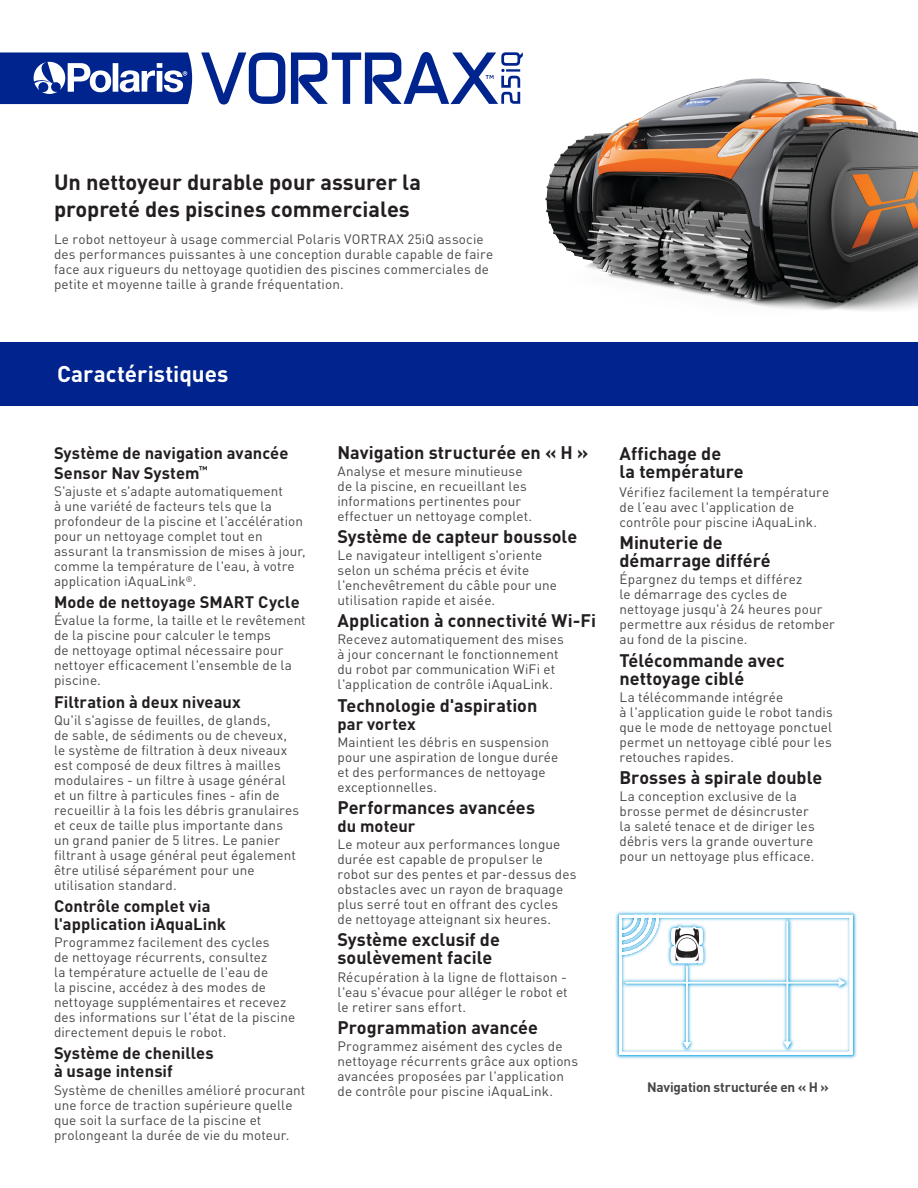
<style>
.page{position:relative;width:918px;height:1188px;background:#fff}
.page>*{position:absolute;margin:0;border:0;box-sizing:border-box;transform-origin:0 0}
._02_H2{font:700 22.5px "DIN Pro";color:#fff}
._01_H1{font:700 21.75px/26.1px "DIN Pro";color:#231f20}
._03_H3{font:700 18px/18px "DIN Pro";color:#231f20}
._03_H3-2{font:700 16.5px/18px "DIN Pro";letter-spacing:.005em;color:#231f20}
._00_Body{font:13.5px/15px "DIN Pro";letter-spacing:.01em;color:#464647}
._00_Body_C_Bold{font:700 13.5px "DIN Pro";letter-spacing:-.015em;color:#464647}
</style>
<div class="page">
<svg style="left:0;top:52px;width:192px;height:52px"></svg>
<svg style="left:201px;top:52px;width:84px;height:53px"></svg>
<svg style="left:291px;top:52px;width:232px;height:52px"></svg>
<img style="left:510px;top:68px;width:408px;height:243px">
<img style="left:615px;top:911px;width:242px;height:148px">
<svg style="left:619px;top:915px;width:234px;height:140px"></svg>
<div style="left:0;top:342px;width:918px;height:64px;background:#00238e"></div>
<p class="_01_H1" style="left:54px;top:167px;width:368px">Un nettoyeur durable pour assurer la propreté des piscines commerciales</p>
<p class="_00_Body" style="left:54px;top:231px;width:441px">Le robot nettoyeur à usage commercial Polaris VORTRAX 25iQ associe des performances puissantes à une conception durable capable de faire face aux rigueurs du nettoyage quotidien des piscines commerciales de petite et moyenne taille à grande fréquentation.</p>
<p class="_02_H2" style="left:57px;top:355px;width:173px">Caractéristiques</p>
<p class="_03_H3-2" style="left:54px;top:442px;width:236px">Système de navigation avancée</p>
<p class="_03_H3-2" style="left:54px;top:462px;width:155px">Sensor Nav System<sup>™</sup></p>
<p class="_00_Body" style="left:54px;top:482px;width:253px">S'ajuste et s'adapte automatiquement<br>à une variété de facteurs tels que la profondeur de la piscine et l’accélération pour un nettoyage complet tout en assurant la transmission de mises à jour, comme la température de l'eau, à votre application iAquaLink<sup>®</sup>.</p>
<p class="_03_H3-2" style="left:54px;top:591px;width:247px">Mode de nettoyage SMART Cycle</p>
<p class="_00_Body" style="left:54px;top:612px;width:253px">Évalue la forme, la taille et le revêtement de la piscine pour calculer le temps<br>de nettoyage optimal nécessaire pour nettoyer efficacement l'ensemble de la piscine.</p>
<p class="_03_H3-2" style="left:54px;top:691px;width:189px">Filtration à deux niveaux</p>
<p class="_00_Body" style="left:54px;top:711px;width:247px">Qu'il s'agisse de feuilles, de glands,<br>de sable, de sédiments ou de cheveux, le système de filtration à deux niveaux est composé de deux filtres à mailles modulaires - un filtre à usage général et un filtre à particules fines - afin de recueillir à la fois les débris granulaires et ceux de taille plus importante dans un grand panier de 5 litres. Le panier filtrant à usage général peut également être utilisé séparément pour une utilisation standard.</p>
<p class="_03_H3-2" style="left:54px;top:895px;width:174px">Contrôle complet via l'application iAquaLink</p>
<p class="_00_Body" style="left:54px;top:933px;width:243px">Programmez facilement des cycles<br>de nettoyage récurrents, consultez<br>la température actuelle de l'eau de<br>la piscine, accédez à des modes de nettoyage supplémentaires et recevez des informations sur l'état de la piscine directement depuis le robot.</p>
<p class="_03_H3-2" style="left:54px;top:1042px;width:161px">Système de chenilles à usage intensif</p>
<p class="_00_Body" style="left:54px;top:1081px;width:253px">Système de chenilles amélioré procurant une force de traction supérieure quelle que soit la surface de la piscine et prolongeant la durée de vie du moteur.</p>
<p class="_03_H3" style="left:338px;top:441px;width:252px">Navigation structurée en « H »</p>
<p class="_00_Body" style="left:338px;top:462px;width:196px">Analyse et mesure minutieuse de la piscine, en recueillant les informations pertinentes pour effectuer un nettoyage complet.</p>
<p class="_03_H3" style="left:338px;top:525px;width:241px">Système de capteur boussole</p>
<p class="_00_Body" style="left:338px;top:546px;width:221px">Le navigateur intelligent s'oriente selon un schéma précis et évite l'enchevêtrement du câble pour une utilisation rapide et aisée.</p>
<p class="_03_H3" style="left:338px;top:610px;width:260px">Application à connectivité Wi-Fi</p>
<p class="_00_Body" style="left:338px;top:631px;width:228px">Recevez automatiquement des mises à jour concernant le fonctionnement du robot par communication WiFi et l'application de contrôle iAquaLink.</p>
<p class="_03_H3" style="left:338px;top:694px;width:201px">Technologie d'aspiration</p>
<p class="_03_H3-2" style="left:338px;top:713px;width:80px">par vortex</p>
<p class="_00_Body" style="left:338px;top:733px;width:222px">Maintient les débris en suspension pour une aspiration de longue durée et des performances de nettoyage exceptionnelles.</p>
<p class="_03_H3" style="left:338px;top:796px;width:199px">Performances avancées</p>
<p class="_03_H3-2" style="left:338px;top:815px;width:79px">du moteur</p>
<p class="_00_Body" style="left:338px;top:835px;width:241px">Le moteur aux performances longue durée est capable de propulser le robot sur des pentes et par-dessus des obstacles avec un rayon de braquage plus serré tout en offrant des cycles<br>de nettoyage atteignant six heures.</p>
<p class="_03_H3" style="left:338px;top:929px;width:164px">Système exclusif de soulèvement facile</p>
<p class="_00_Body" style="left:338px;top:968px;width:232px;text-align:justify">Récupération à la ligne de flottaison - l'eau s'évacue pour alléger le robot et le retirer sans effort.</p>
<p class="_03_H3" style="left:338px;top:1016px;width:202px">Programmation avancée</p>
<p class="_00_Body" style="left:338px;top:1037px;width:242px">Programmez aisément des cycles de nettoyage récurrents grâce aux options avancées proposées par l'application de contrôle pour piscine iAquaLink.</p>
<p class="_03_H3" style="left:620px;top:442px;width:103px">Affichage de</p>
<p class="_03_H3" style="left:620px;top:460px;width:126px">la température</p>
<p class="_00_Body" style="left:620px;top:483px;width:211px">Vérifiez facilement la température de l’eau avec l'application de contrôle pour piscine iAquaLink.</p>
<p class="_03_H3" style="left:620px;top:532px;width:105px">Minuterie de</p>
<p class="_03_H3" style="left:620px;top:550px;width:153px">démarrage différé</p>
<p class="_00_Body" style="left:620px;top:571px;width:217px">Épargnez du temps et différez<br>le démarrage des cycles de nettoyage jusqu'à 24 heures pour permettre aux résidus de retomber au fond de la piscine.</p>
<p class="_03_H3" style="left:620px;top:649px;width:167px">Télécommande avec nettoyage ciblé</p>
<p class="_00_Body" style="left:620px;top:688px;width:215px">La télécommande intégrée<br>à l'application guide le robot tandis que le mode de nettoyage ponctuel permet un nettoyage ciblé pour les retouches rapides.</p>
<p class="_03_H3" style="left:620px;top:766px;width:205px">Brosses à spirale double</p>
<p class="_00_Body" style="left:620px;top:787px;width:197px">La conception exclusive de la brosse permet de désincruster la saleté tenace et de diriger les débris vers la grande ouverture pour un nettoyage plus efficace.</p>
<p class="_00_Body_C_Bold" style="left:647px;top:1076px;width:183px">Navigation structurée en « H »</p>
</div>
